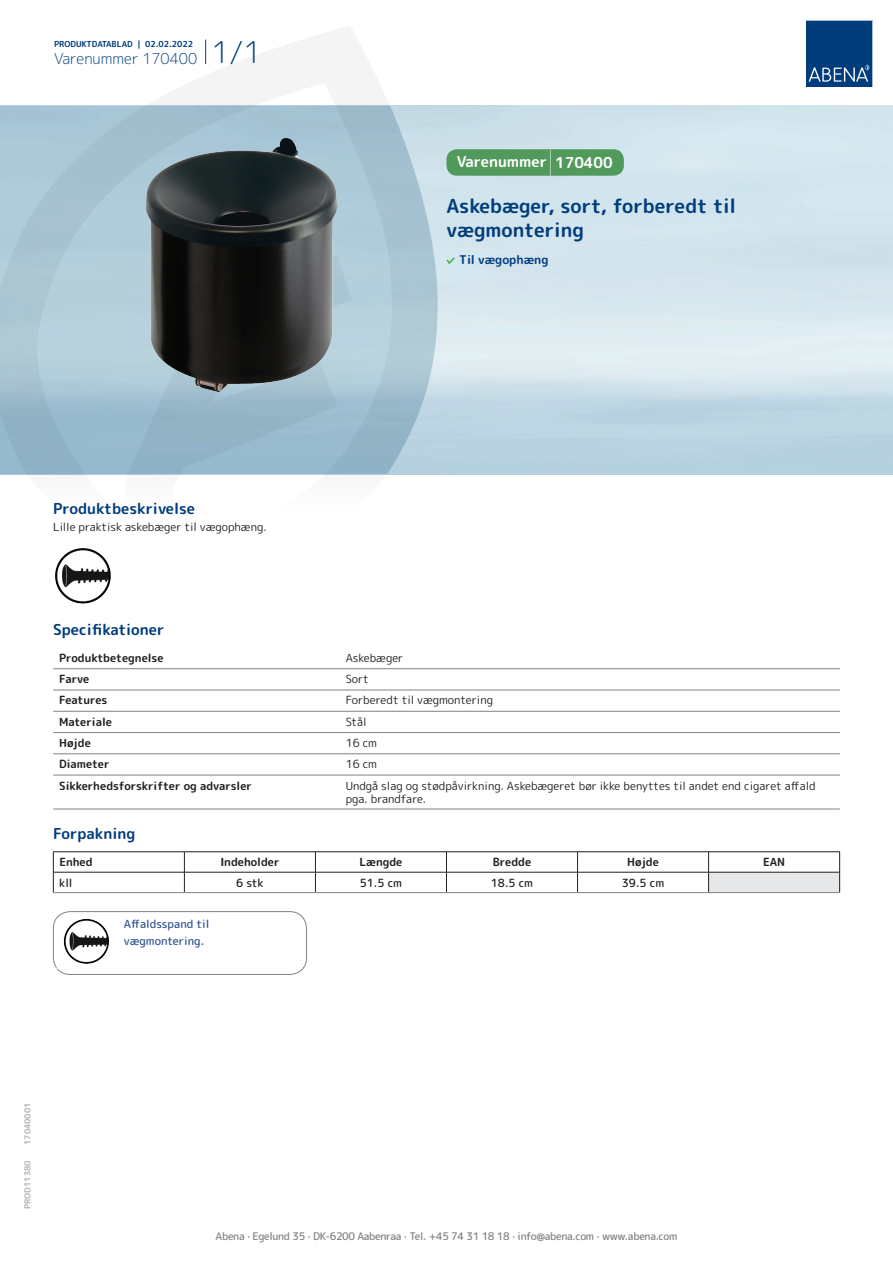
<style>
.page{position:relative;width:893px;height:1263px;background:#fff}
.page>*{position:absolute;margin:0;border:0;box-sizing:border-box;transform-origin:0 0}
.t1{font:700 19.5px/24px "Rounded Mplus 1 c";color:#013d7d}
.t2{font:700 15px "Rounded Mplus 1 c";color:#013d7d}
.t3{font:300 15px "Rounded Mplus 1 c";color:#013d7d}
.t4{font:700 15px "Rounded Mplus 1 c";color:#fff}
.t5{font:700 12px "Rounded Mplus 1 c";color:#013d7d}
.t6{font:11.25px/13.5px "Rounded Mplus 1 c";color:#231f20}
.t7{font:700 11.25px "Rounded Mplus 1 c";color:#231f20}
.t8{font:500 11.25px/16.5px "Rounded Mplus 1 c";color:#305691}
.t9{font:500 11.25px "Rounded Mplus 1 c";color:#231f20}
.t10{font:500 10.5px "Rounded Mplus 1 c";letter-spacing:-.03em;color:#808285}
.t11{font:700 10.5px "Rounded Mplus 1 c";color:#fff}
.t12{font:700 8.25px "Rounded Mplus 1 c";color:#013d7d}
.t13{font:700 8.25px "Rounded Mplus 1 c";color:#b2b3b7}
.s1{font-size:30px}
.s2{font-size:25.5px}
</style>
<div class="page">
<svg style="left:0;top:26px;width:439px;height:449px"></svg>
<svg style="left:0;top:106px;width:438px;height:368px;background:#a5c3d2"></svg>
<svg style="left:205px;top:40px;width:1px;height:24px"></svg>
<svg style="left:806px;top:20px;width:67px;height:67px;background:#144b86"></svg>
<img style="left:123px;top:127px;width:232px;height:275px">
<img style="left:55px;top:548px;width:56px;height:56px">
<hr style="left:53px;top:668px;width:287px;height:1px;background:#808285">
<hr style="left:340px;top:668px;width:500px;height:1px;background:#808285">
<hr style="left:53px;top:690px;width:287px;height:1px;background:#808285">
<hr style="left:340px;top:690px;width:500px;height:1px;background:#808285">
<hr style="left:53px;top:711px;width:287px;height:1px;background:#808285">
<hr style="left:340px;top:711px;width:500px;height:1px;background:#808285">
<hr style="left:53px;top:732px;width:287px;height:1px;background:#808285">
<hr style="left:340px;top:732px;width:500px;height:1px;background:#808285">
<hr style="left:53px;top:753px;width:287px;height:1px;background:#808285">
<hr style="left:340px;top:753px;width:500px;height:1px;background:#808285">
<hr style="left:53px;top:775px;width:287px;height:1px;background:#808285">
<hr style="left:340px;top:775px;width:500px;height:1px;background:#808285">
<hr style="left:53px;top:809px;width:287px;height:1px;background:#808285">
<hr style="left:340px;top:809px;width:500px;height:1px;background:#808285">
<div style="left:709px;top:872px;width:131px;height:21px;background:#e6e7e9"></div>
<hr style="left:53px;top:851px;width:131px;height:1px;background:#231f20">
<hr style="left:184px;top:851px;width:131px;height:1px;background:#231f20">
<hr style="left:315px;top:851px;width:131px;height:1px;background:#231f20">
<hr style="left:446px;top:851px;width:131px;height:1px;background:#231f20">
<hr style="left:577px;top:851px;width:132px;height:1px;background:#231f20">
<hr style="left:709px;top:851px;width:131px;height:1px;background:#231f20">
<hr style="left:53px;top:872px;width:131px;height:1px;background:#231f20">
<svg style="left:53px;top:852px;width:1px;height:40px"></svg>
<hr style="left:184px;top:872px;width:131px;height:1px;background:#231f20">
<svg style="left:184px;top:852px;width:1px;height:40px"></svg>
<hr style="left:315px;top:872px;width:131px;height:1px;background:#231f20">
<svg style="left:315px;top:852px;width:1px;height:40px"></svg>
<hr style="left:446px;top:872px;width:131px;height:1px;background:#231f20">
<svg style="left:446px;top:852px;width:1px;height:40px"></svg>
<hr style="left:577px;top:872px;width:132px;height:1px;background:#231f20">
<svg style="left:577px;top:852px;width:1px;height:40px"></svg>
<hr style="left:709px;top:872px;width:131px;height:1px;background:#231f20">
<svg style="left:708px;top:852px;width:1px;height:40px"></svg>
<svg style="left:839px;top:852px;width:1px;height:40px"></svg>
<hr style="left:53px;top:892px;width:131px;height:1px;background:#808285">
<hr style="left:184px;top:892px;width:131px;height:1px;background:#808285">
<hr style="left:315px;top:892px;width:131px;height:1px;background:#808285">
<hr style="left:446px;top:892px;width:131px;height:1px;background:#808285">
<hr style="left:577px;top:892px;width:132px;height:1px;background:#808285">
<hr style="left:709px;top:892px;width:131px;height:1px;background:#808285">
<img style="left:64px;top:918px;width:45px;height:46px">
<div style="left:53px;top:911px;width:254px;height:64px;border:1px solid #808285;border-radius:17px"></div>
<svg style="left:446px;top:257px;width:9px;height:7px"></svg>
<div style="left:446px;top:149px;width:178px;height:27px;background:#52995c;border-radius:10px"></div>
<p class="t12" style="left:54px;top:38px;width:141px">PRODUKTDATABLAD | 02.02.2022</p>
<h2 class="t3" style="left:54px;top:48px;width:209px">Varenummer 170400 <span class="s1">1/1</span></h2>
<h2 class="t4" style="left:457px;top:151px;width:157px">Varenummer <span class="s2">|</span> 170400</h2>
<h1 class="t1" style="left:446px;top:194px;width:291px">Askebæger, sort, forberedt til vægmontering</h1>
<p class="t5" style="left:459px;top:251px;width:91px">Til vægophæng</p>
<h2 class="t2" style="left:53px;top:498px;width:143px">Produktbeskrivelse</h2>
<p class="t6" style="left:53px;top:520px;width:215px">Lille praktisk askebæger til vægophæng.</p>
<h2 class="t2" style="left:53px;top:619px;width:113px">Specifikationer</h2>
<p class="t7" style="left:59px;top:650px;width:106px">Produktbetegnelse</p>
<p class="t6" style="left:346px;top:651px;width:59px">Askebæger</p>
<p class="t7" style="left:59px;top:671px;width:32px">Farve</p>
<p class="t6" style="left:346px;top:672px;width:25px">Sort</p>
<p class="t7" style="left:59px;top:692px;width:50px">Features</p>
<p class="t6" style="left:346px;top:693px;width:149px">Forberedt til vægmontering</p>
<p class="t7" style="left:59px;top:714px;width:54px">Materiale</p>
<p class="t6" style="left:346px;top:715px;width:23px">Stål</p>
<p class="t7" style="left:59px;top:735px;width:33px">Højde</p>
<p class="t6" style="left:346px;top:736px;width:33px">16 cm</p>
<p class="t7" style="left:59px;top:756px;width:52px">Diameter</p>
<p class="t6" style="left:346px;top:757px;width:33px">16 cm</p>
<p class="t7" style="left:59px;top:777px;width:194px">Sikkerhedsforskrifter og advarsler</p>
<p class="t6" style="left:346px;top:779px;width:471px">Undgå slag og stødpåvirkning. Askebægeret bør ikke benyttes til andet end cigaret affald pga. brandfare.</p>
<h2 class="t2" style="left:53px;top:823px;width:84px">Forpakning</h2>
<p class="t7" style="left:59px;top:854px;width:35px">Enhed</p>
<p class="t7" style="left:220px;top:854px;width:61px">Indeholder</p>
<p class="t7" style="left:359px;top:854px;width:44px">Længde</p>
<p class="t7" style="left:493px;top:854px;width:40px">Bredde</p>
<p class="t7" style="left:627px;top:854px;width:33px">Højde</p>
<p class="t7" style="left:763px;top:854px;width:24px">EAN</p>
<p class="t9" style="left:59px;top:874px;width:15px">kll</p>
<p class="t9" style="left:236px;top:874px;width:29px">6 stk</p>
<p class="t9" style="left:360px;top:874px;width:44px">51.5 cm</p>
<p class="t9" style="left:491px;top:874px;width:44px">18.5 cm</p>
<p class="t9" style="left:622px;top:874px;width:44px">39.5 cm</p>
<p class="t8" style="left:124px;top:916px;width:87px">Affaldsspand til vægmontering.</p>
<p class="t11" style="left:53px;top:963px;width:7px">*</p>
<p class="t13" style="left:22px;top:1145px;width:44px;rotate:-90deg">17040001</p>
<p class="t13" style="left:22px;top:1209px;width:50px;rotate:-90deg">PROD11380</p>
<p class="t10" style="left:216px;top:1229px;width:463px">Abena · Egelund 35 · DK-6200 Aabenraa · Tel. +45 74 31 18 18 · info@abena.com · www.abena.com</p>
</div>
